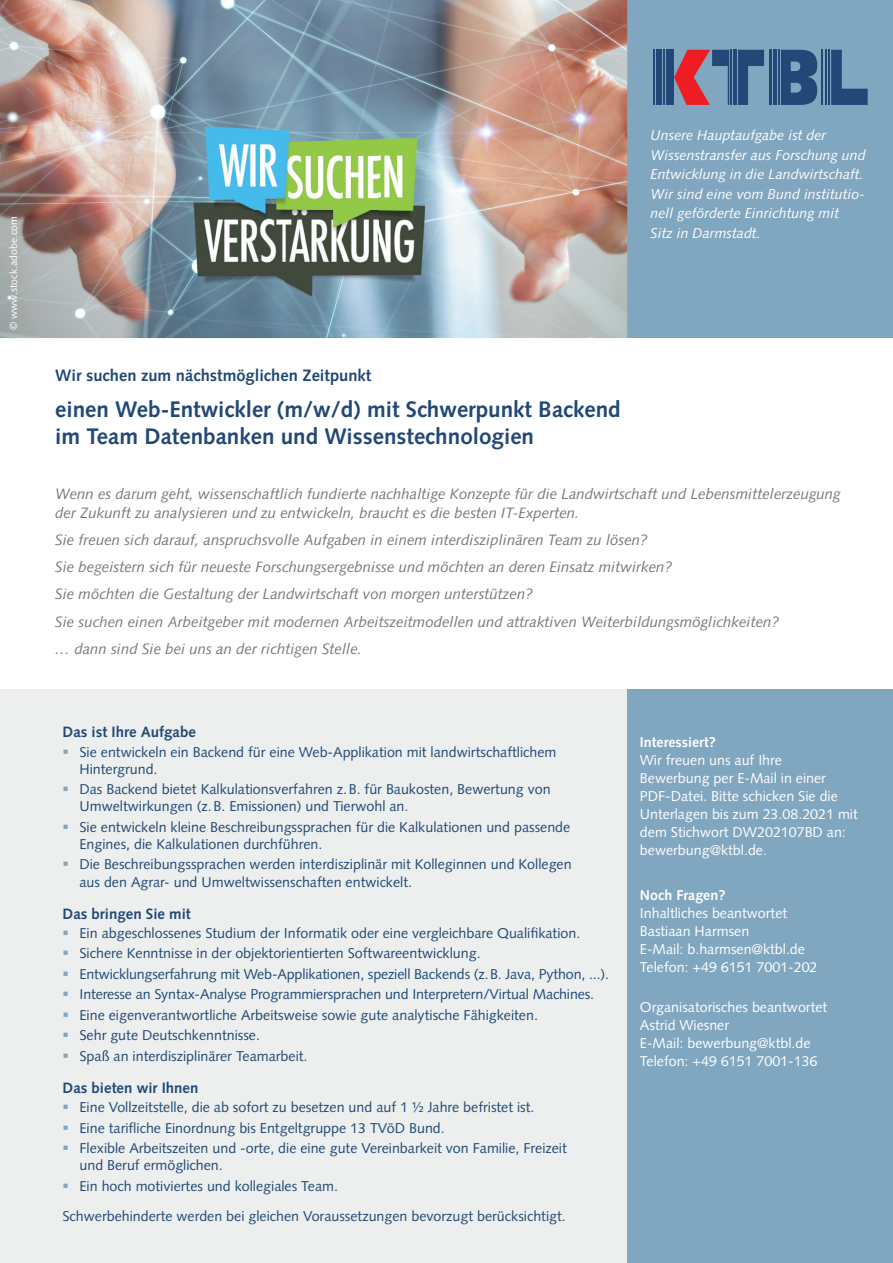
<style>
.page{position:relative;width:893px;height:1263px;background:#fff}
.page>*{position:absolute;margin:0;border:0;box-sizing:border-box;transform-origin:0 0}
.t1{font:700 22.5px/27px "Syntax LT Std";color:#214876}
.t2{font:700 16.5px "Syntax LT Std";color:#214876}
.t3{font:italic 15px/27.2px "Syntax LT Std";color:#75797b}
.t4{font:700 15px "Syntax LT Std";color:#214876}
.t5{font:14.25px/17.1px "Syntax LT Std";color:#214876}
.t6{font:14.25px/18px "Syntax LT Std";color:#fff}
.t7{font:italic 14.25px/19.5px "Syntax LT Std";color:#fff}
.t8{font:700 14.25px "Syntax LT Std";color:#fff}
.t9{font:10.5px "Syntax LT Std";color:#fff}
.s1{color:#81a6bf}
</style>
<div class="page">
<div style="left:0;top:651px;width:627px;height:612px;background:#edefee"></div>
<div style="left:627px;top:0;width:266px;height:1263px;background:#81a6bf"></div>
<div style="left:0;top:338px;width:893px;height:136px;background:#fff"></div>
<svg style="left:674px;top:50px;width:55px;height:55px"></svg>
<hr style="left:730px;top:50px;width:2px;height:55px;background:#214876">
<hr style="left:733px;top:50px;width:2px;height:55px;background:#214876">
<hr style="left:736px;top:50px;width:1px;height:55px;background:#214876">
<svg style="left:738px;top:50px;width:26px;height:55px"></svg>
<hr style="left:822px;top:50px;width:1px;height:55px;background:#214876">
<hr style="left:825px;top:50px;width:2px;height:55px;background:#214876">
<hr style="left:829px;top:50px;width:1px;height:55px;background:#214876">
<svg style="left:831px;top:50px;width:37px;height:55px"></svg>
<hr style="left:770px;top:50px;width:2px;height:55px;background:#214876">
<hr style="left:773px;top:50px;width:1px;height:55px;background:#214876">
<svg style="left:781px;top:50px;width:36px;height:55px;background:#2f5580"></svg>
<hr style="left:776px;top:50px;width:1px;height:55px;background:#214876">
<hr style="left:778px;top:50px;width:1px;height:55px;background:#214876">
<hr style="left:652px;top:50px;width:2px;height:55px;background:#214876">
<hr style="left:656px;top:50px;width:1px;height:55px;background:#214876">
<hr style="left:658px;top:50px;width:1px;height:55px;background:#214876">
<hr style="left:661px;top:50px;width:1px;height:55px;background:#214876">
<hr style="left:663px;top:50px;width:2px;height:55px;background:#214876">
<div style="left:666px;top:50px;width:7px;height:55px;background:#214876"></div>
<div style="left:0;top:452px;width:893px;height:237px;background:#fff"></div>
<img style="left:0;top:0;width:627px;height:338px">
<img style="left:194px;top:124px;width:231px;height:174px">
<p class="t9" style="left:7px;top:330px;width:116px;rotate:-90deg">© www.stock.adobe.com</p>
<p class="t7" style="left:651px;top:125px;width:217px">Unsere Hauptaufgabe ist der<br>Wissenstransfer aus Forschung und<br>Entwicklung in die Landwirtschaft.<br>Wir sind eine vom Bund institutio&shy;nell geförderte Einrichtung mit<br>Sitz in Darmstadt.</p>
<p class="t2" style="left:55px;top:366px;width:317px">Wir suchen zum nächstmöglichen Zeitpunkt</p>
<h1 class="t1" style="left:55px;top:395px;width:567px">einen Web-Entwickler (m/w/d) mit Schwerpunkt Backend im Team Datenbanken und Wissenstechnologien</h1>
<p class="t3" style="left:55px;top:483px;width:787px;line-height:19.5px">Wenn es darum geht, wissenschaftlich fundierte nachhaltige Konzepte für die Landwirtschaft und Lebensmittelerzeugung der Zukunft zu analysieren und zu entwickeln, braucht es die besten IT-Experten.</p>
<p class="t3" style="left:55px;top:526px;width:725px">Sie freuen sich darauf, anspruchsvolle Aufgaben in einem interdisziplinären Team zu lösen?<br>Sie begeistern sich für neueste Forschungsergebnisse und möchten an deren Einsatz mitwirken?<br>Sie möchten die Gestaltung der Landwirtschaft von morgen unterstützen?<br>Sie suchen einen Arbeitgeber mit modernen Arbeitszeitmodellen und attraktiven Weiterbildungsmöglichkeiten? … dann sind Sie bei uns an der richtigen Stelle.</p>
<p class="t4" style="left:63px;top:724px;width:135px">Das ist Ihre Aufgabe</p>
<p class="t5" style="left:80px;top:743px;width:478px;text-indent:-17px"><span class="s1">▪</span> Sie entwickeln ein Backend für eine Web-Applikation mit landwirtschaftlichem<br>Hintergrund.</p>
<p class="t5" style="left:80px;top:781px;width:473px;text-indent:-17px"><span class="s1">▪</span> Das Backend bietet Kalkulationsverfahren z. B. für Baukosten, Bewertung von<br>Umweltwirkungen (z. B. Emissionen) und Tierwohl an.</p>
<p class="t5" style="left:80px;top:818px;width:492px;text-indent:-17px"><span class="s1">▪</span> Sie entwickeln kleine Beschreibungssprachen für die Kalkulationen und passende<br>Engines, die Kalkulationen durchführen.</p>
<p class="t5" style="left:80px;top:856px;width:494px;text-indent:-17px"><span class="s1">▪</span> Die Beschreibungssprachen werden interdisziplinär mit Kolleginnen und Kollegen aus den Agrar- und Umweltwissenschaften entwickelt.</p>
<p class="t4" style="left:63px;top:905px;width:130px">Das bringen Sie mit</p>
<p class="t5" style="left:63px;top:924px;width:519px"><span class="s1">▪</span> Ein abgeschlossenes Studium der Informatik oder eine vergleichbare Qualifikation.</p>
<p class="t5" style="left:63px;top:945px;width:420px"><span class="s1">▪</span> Sichere Kenntnisse in der objektorientierten Softwareentwicklung.</p>
<p class="t5" style="left:63px;top:965px;width:548px"><span class="s1">▪</span> Entwicklungserfahrung mit Web-Applikationen, speziell Backends (z. B. Java, Python, ...).</p>
<p class="t5" style="left:63px;top:986px;width:533px"><span class="s1">▪</span> Interesse an Syntax-Analyse Programmiersprachen und Interpretern/Virtual Machines.</p>
<p class="t5" style="left:63px;top:1006px;width:477px"><span class="s1">▪</span> Eine eigenverantwortliche Arbeitsweise sowie gute analytische Fähigkeiten.</p>
<p class="t5" style="left:63px;top:1027px;width:199px"><span class="s1">▪</span> Sehr gute Deutschkenntnisse.</p>
<p class="t5" style="left:63px;top:1047px;width:247px"><span class="s1">▪</span> Spaß an interdisziplinärer Teamarbeit.</p>
<p class="t4" style="left:63px;top:1079px;width:137px">Das bieten wir Ihnen</p>
<p class="t5" style="left:63px;top:1098px;width:474px"><span class="s1">▪</span> Eine Vollzeitstelle, die ab sofort zu besetzen und auf 1 ½ Jahre befristet ist.</p>
<p class="t5" style="left:63px;top:1119px;width:384px"><span class="s1">▪</span> Eine tarifliche Einordnung bis Entgeltgruppe 13 TVöD Bund.</p>
<p class="t5" style="left:80px;top:1140px;width:489px;text-indent:-17px"><span class="s1">▪</span> Flexible Arbeitszeiten und -orte, die eine gute Vereinbarkeit von Familie, Freizeit und Beruf ermöglichen.</p>
<p class="t5" style="left:63px;top:1171px;width:505px;line-height:29.8px"><span class="s1">▪</span> Ein hoch motiviertes und kollegiales Team.<br>Schwerbehinderte werden bei gleichen Voraussetzungen bevorzugt berücksichtigt.</p>
<p class="t8" style="left:640px;top:734px;width:77px">Interessiert?</p>
<p class="t6" style="left:640px;top:751px;width:219px">Wir freuen uns auf Ihre<br>Bewerbung per E-Mail in einer<br>PDF-Datei. Bitte schicken Sie die<br>Unterlagen bis zum 23.08.2021 mit dem Stichwort DW202107BD an: bewerbung@ktbl.de.</p>
<p class="t8" style="left:640px;top:887px;width:87px">Noch Fragen?</p>
<p class="t6" style="left:640px;top:904px;width:179px">Inhaltliches beantwortet<br>Bastiaan Harmsen<br>E-Mail: b.harmsen@ktbl.de<br>Telefon: +49 6151 7001-202</p>
<p class="t6" style="left:640px;top:998px;width:189px">Organisatorisches beantwortet<br>Astrid Wiesner<br>E-Mail: bewerbung@ktbl.de<br>Telefon: +49 6151 7001-136</p>
</div>
